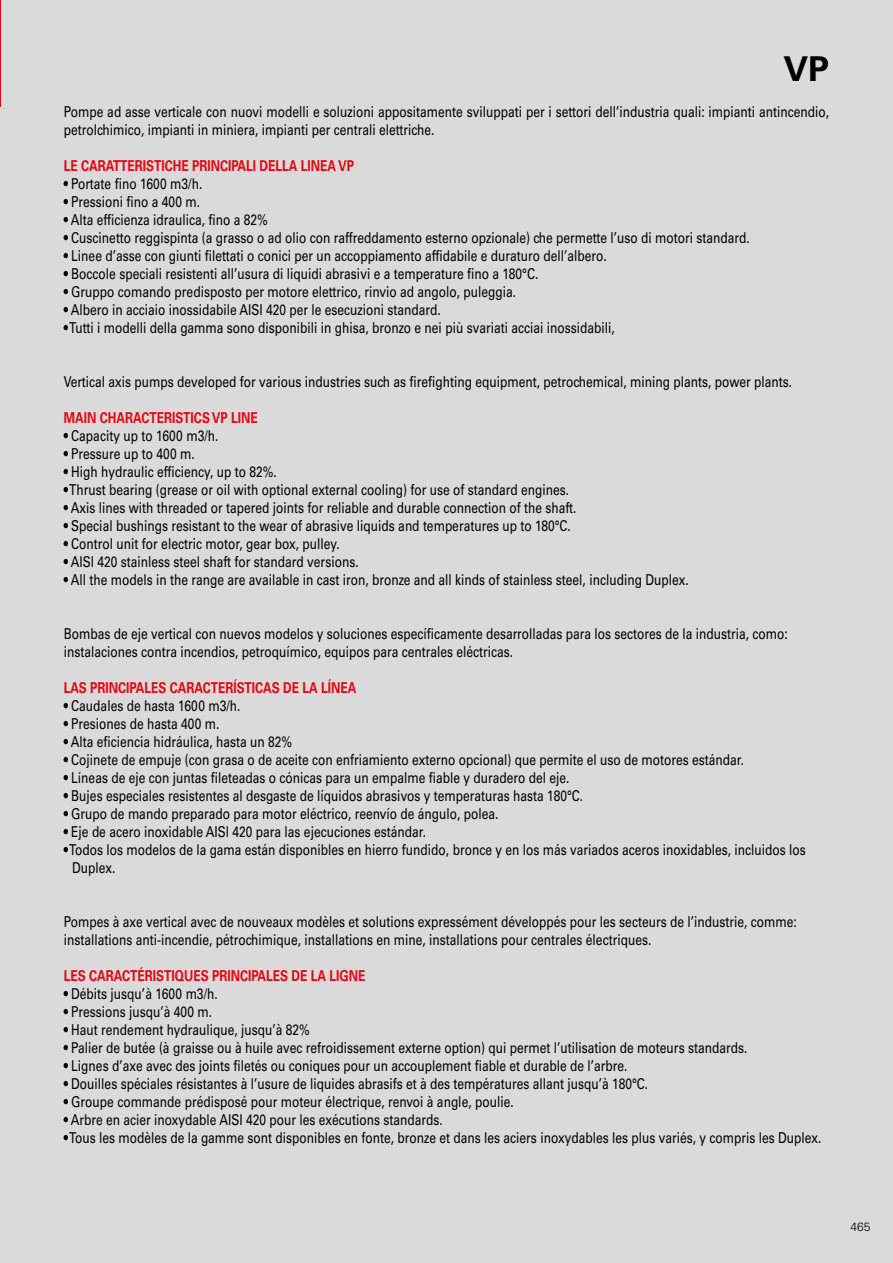
<style>
.page{position:relative;width:893px;height:1263px;background:#dadada}
.page>*{position:absolute;margin:0;border:0;box-sizing:border-box;transform-origin:0 0}
.t1{font:700 34.35px "Univers LT Std";color:#000}
.t2{font:15px/18px "Univers LT Std";color:#000;scale:.8 1}
.t3{font:700 15px "Univers LT Std";color:#e30613;scale:.8 1}
.t4{font:300 12px "Univers LT Std";color:#000}
</style>
<div class="page">
<hr style="left:0;top:0;width:1px;height:106px;background:#e30613">
<h1 class="t1" style="left:783px;top:49px;width:47px">VP</h1>
<p class="t2" style="left:64px;top:103px;width:958px">Pompe ad asse verticale con nuovi modelli e soluzioni appositamente sviluppati per i settori dell’industria quali: impianti antincendio, petrolchimico, impianti in miniera, impianti per centrali elettriche.</p>
<p class="t3" style="left:64px;top:157px;width:364px">LE CARATTERISTICHE PRINCIPALI DELLA LINEA VP</p>
<p class="t2" style="left:64px;top:175px;width:175px">• Portate fino 1600 m3/h.</p>
<p class="t2" style="left:64px;top:193px;width:172px">• Pressioni fino a 400 m.</p>
<p class="t2" style="left:64px;top:211px;width:257px">• Alta efficienza idraulica, fino a 82%</p>
<p class="t2" style="left:64px;top:229px;width:859px">• Cuscinetto reggispinta (a grasso o ad olio con raffreddamento esterno opzionale) che permette l’uso di motori standard.</p>
<p class="t2" style="left:64px;top:247px;width:680px">• Linee d’asse con giunti filettati o conici per un accoppiamento affidabile e duraturo dell’albero.</p>
<p class="t2" style="left:64px;top:265px;width:595px">• Boccole speciali resistenti all’usura di liquidi abrasivi e a temperature fino a 180°C.</p>
<p class="t2" style="left:64px;top:283px;width:567px">• Gruppo comando predisposto per motore elettrico, rinvio ad angolo, puleggia.</p>
<p class="t2" style="left:64px;top:301px;width:473px">• Albero in acciaio inossidabile AISI 420 per le esecuzioni standard.</p>
<p class="t2" style="left:64px;top:319px;width:690px">• Tutti i modelli della gamma sono disponibili in ghisa, bronzo e nei più svariati acciai inossidabili,</p>
<p class="t2" style="left:64px;top:373px;width:912px">Vertical axis pumps developed for various industries such as firefighting equipment, petrochemical, mining plants, power plants.</p>
<p class="t3" style="left:64px;top:409px;width:244px">MAIN CHARACTERISTICS VP LINE</p>
<p class="t2" style="left:64px;top:427px;width:195px">• Capacity up to 1600 m3/h.</p>
<p class="t2" style="left:64px;top:445px;width:165px">• Pressure up to 400 m.</p>
<p class="t2" style="left:64px;top:463px;width:268px">• High hydraulic efficiency, up to 82%.</p>
<p class="t2" style="left:64px;top:481px;width:633px">• Thrust bearing (grease or oil with optional external cooling) for use of standard engines.</p>
<p class="t2" style="left:64px;top:499px;width:642px">• Axis lines with threaded or tapered joints for reliable and durable connection of the shaft.</p>
<p class="t2" style="left:64px;top:517px;width:635px">• Special bushings resistant to the wear of abrasive liquids and temperatures up to 180°C.</p>
<p class="t2" style="left:64px;top:535px;width:347px">• Control unit for electric motor, gear box, pulley.</p>
<p class="t2" style="left:64px;top:553px;width:370px">• AISI 420 stainless steel shaft for standard versions.</p>
<p class="t2" style="left:64px;top:571px;width:783px">• All the models in the range are available in cast iron, bronze and all kinds of stainless steel, including Duplex.</p>
<p class="t2" style="left:64px;top:625px;width:907px">Bombas de eje vertical con nuevos modelos y soluciones específicamente desarrolladas para los sectores de la industria, como: instalaciones contra incendios, petroquímico, equipos para centrales eléctricas.</p>
<p class="t3" style="left:64px;top:679px;width:367px">LAS PRINCIPALES CARACTERÍSTICAS DE LA LÍNEA</p>
<p class="t2" style="left:64px;top:697px;width:222px">• Caudales de hasta 1600 m3/h.</p>
<p class="t2" style="left:64px;top:715px;width:196px">• Presiones de hasta 400 m.</p>
<p class="t2" style="left:64px;top:733px;width:287px">• Alta eficiencia hidráulica, hasta un 82%</p>
<p class="t2" style="left:64px;top:751px;width:852px">• Cojinete de empuje (con grasa o de aceite con enfriamiento externo opcional) que permite el uso de motores estándar.</p>
<p class="t2" style="left:64px;top:769px;width:634px">• Líneas de eje con juntas fileteadas o cónicas para un empalme fiable y duradero del eje.</p>
<p class="t2" style="left:64px;top:787px;width:651px">• Bujes especiales resistentes al desgaste de líquidos abrasivos y temperaturas hasta 180°C.</p>
<p class="t2" style="left:64px;top:805px;width:545px">• Grupo de mando preparado para motor eléctrico, reenvío de ángulo, polea.</p>
<p class="t2" style="left:64px;top:823px;width:454px">• Eje de acero inoxidable AISI 420 para las ejecuciones estándar.</p>
<p class="t2" style="left:72px;top:841px;width:918px;text-indent:-9px">• Todos los modelos de la gama están disponibles en hierro fundido, bronce y en los más variados aceros inoxidables, incluidos los<br>Duplex.</p>
<p class="t2" style="left:64px;top:913px;width:918px">Pompes à axe vertical avec de nouveaux modèles et solutions expressément développés pour les secteurs de l’industrie, comme: installations anti-incendie, pétrochimique, installations en mine, installations pour centrales électriques.</p>
<p class="t3" style="left:64px;top:967px;width:379px">LES CARACTÉRISTIQUES PRINCIPALES DE LA LIGNE</p>
<p class="t2" style="left:64px;top:985px;width:194px">• Débits jusqu’à 1600 m3/h.</p>
<p class="t2" style="left:64px;top:1003px;width:187px">• Pressions jusqu’à 400 m.</p>
<p class="t2" style="left:64px;top:1021px;width:309px">• Haut rendement hydraulique, jusqu’à 82%</p>
<p class="t2" style="left:64px;top:1039px;width:856px">• Palier de butée (à graisse ou à huile avec refroidissement externe option) qui permet l’utilisation de moteurs standards.</p>
<p class="t2" style="left:64px;top:1057px;width:706px">• Lignes d’axe avec des joints filetés ou coniques pour un accouplement fiable et durable de l’arbre.</p>
<p class="t2" style="left:64px;top:1075px;width:732px">• Douilles spéciales résistantes à l’usure de liquides abrasifs et à des températures allant jusqu’à 180°C.</p>
<p class="t2" style="left:64px;top:1093px;width:564px">• Groupe commande prédisposé pour moteur électrique, renvoi à angle, poulie.</p>
<p class="t2" style="left:64px;top:1111px;width:475px">• Arbre en acier inoxydable AISI 420 pour les exécutions standards.</p>
<p class="t2" style="left:64px;top:1129px;width:949px">• Tous les modèles de la gamme sont disponibles en fonte, bronze et dans les aciers inoxydables les plus variés, y compris les Duplex.</p>
<p class="t4" style="left:850px;top:1220px;width:22px">465</p>
</div>
